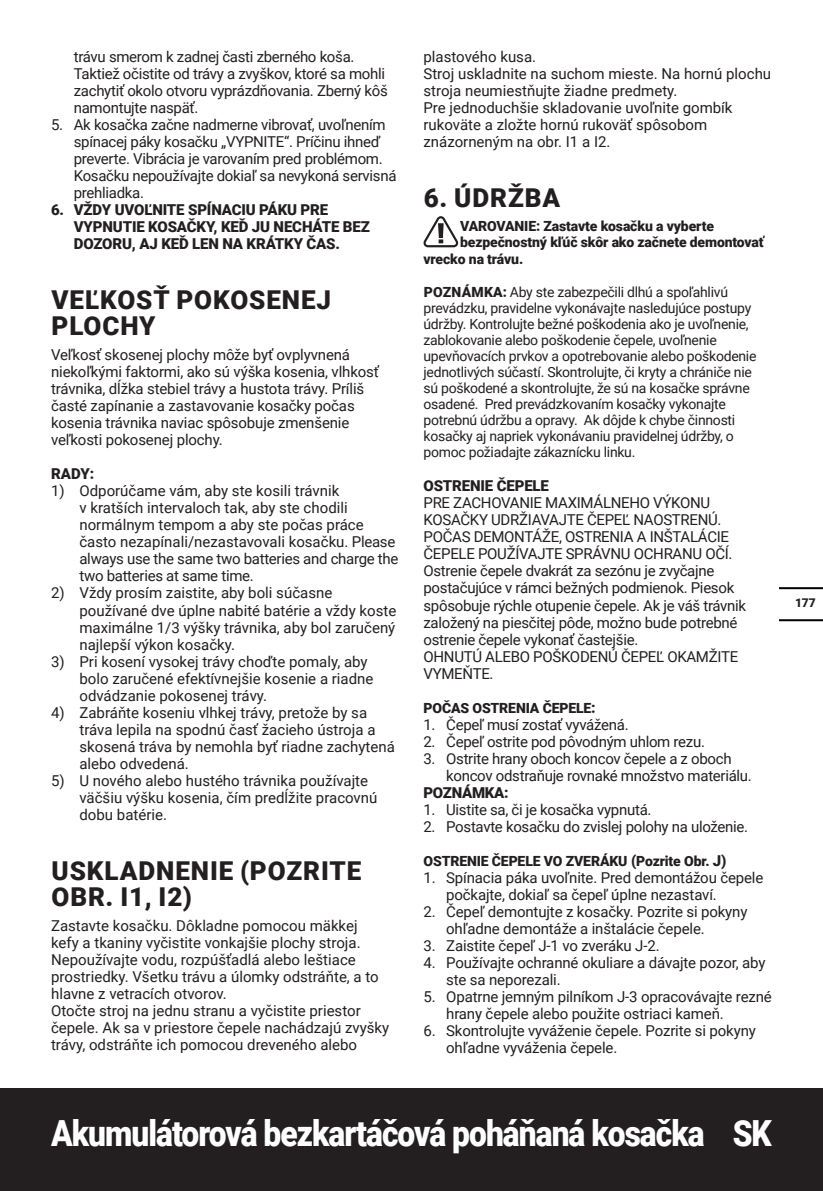
<style>
.page{position:relative;width:823px;height:1191px;background:#fff}
.page>*{position:absolute;margin:0;border:0;box-sizing:border-box;transform-origin:0 0}
.t1{font:900 36px "Roboto";letter-spacing:-.03em;color:#fff;scale:.88 1}
.t2{font:900 26px/26px "Roboto";letter-spacing:.035em;color:#231f20}
.t3{font:15px/17px "Roboto";letter-spacing:-.01em;color:#231f20}
.t4{font:900 15px/17px "Roboto";letter-spacing:-.01em;color:#231f20}
.t5{font:14px/16px "Roboto";letter-spacing:-.02em;color:#231f20}
.t6{font:900 14px "Roboto";letter-spacing:-.01em;color:#231f20}
.t7{font:900 12px "Roboto";color:#231f20}
.s1{font-weight:900}
.s2{font-size:15px}
</style>
<div class="page">
<div style="left:0;top:1089px;width:822px;height:102px;background:#231f20"></div>
<hr style="left:779px;top:619px;width:43px;height:2px;background:#000">
<hr style="left:779px;top:587px;width:43px;height:2px;background:#000">
<svg style="left:423px;top:216px;width:35px;height:31px"></svg>
<p class="t3" style="left:74px;top:48px;width:315px">trávu smerom k zadnej časti zberného koša.<br>Taktiež očistite od trávy a zvyškov, ktoré sa mohli zachytiť okolo otvoru vyprázdňovania. Zberný kôš namontujte naspäť.</p>
<p class="t3" style="left:74px;top:116px;width:324px;text-indent:-23px">5. Ak kosačka začne nadmerne vibrovať, uvoľnením spínacej páky kosačku „VYPNITE“. Príčinu ihneď preverte. Vibrácia je varovaním pred problémom.<br>Kosačku nepoužívajte dokiaľ sa nevykoná servisná prehliadka.</p>
<p class="t4" style="left:74px;top:201px;width:297px;text-indent:-23px">6. VŽDY UVOĽNITE SPÍNACIU PÁKU PRE<br>VYPNUTIE KOSAČKY, KEĎ JU NECHÁTE BEZ<br>DOZORU, AJ KEĎ LEN NA KRÁTKY ČAS.</p>
<p class="t2" style="left:51px;top:286px;width:281px">VEĽKOSŤ POKOSENEJ<br>PLOCHY</p>
<p class="t3" style="left:51px;top:346px;width:329px">Veľkosť skosenej plochy môže byť ovplyvnená niekoľkými faktormi, ako sú výška kosenia, vlhkosť trávnika, dĺžka stebiel trávy a hustota trávy. Príliš časté zapínanie a zastavovanie kosačky počas kosenia trávnika naviac spôsobuje zmenšenie veľkosti pokosenej plochy.</p>
<p class="t4" style="left:51px;top:465px;width:45px">RADY:</p>
<p class="t3" style="left:79px;top:482px;width:320px;text-indent:-28px">1) Odporúčame vám, aby ste kosili trávnik<br>v kratších intervaloch tak, aby ste chodili normálnym tempom a aby ste počas práce často nezapínali/nezastavovali kosačku. Please always use the same two batteries and charge the two batteries at same time.</p>
<p class="t3" style="left:79px;top:584px;width:318px;text-indent:-28px">2) Vždy prosím zaistite, aby boli súčasne používané dve úplne nabité batérie a vždy koste maximálne 1/3 výšky trávnika, aby bol zaručený najlepší výkon kosačky.</p>
<p class="t3" style="left:79px;top:652px;width:295px;text-indent:-28px">3) Pri kosení vysokej trávy choďte pomaly, aby bolo zaručené efektívnejšie kosenie a riadne odvádzanie pokosenej trávy.</p>
<p class="t3" style="left:79px;top:703px;width:317px;text-indent:-28px">4) Zabráňte koseniu vlhkej trávy, pretože by sa tráva lepila na spodnú časť žacieho ústroja a skosená tráva by nemohla byť riadne zachytená alebo odvedená.</p>
<p class="t3" style="left:79px;top:771px;width:299px;text-indent:-28px">5) U nového alebo hustého trávnika používajte väčšiu výšku kosenia, čím predĺžite pracovnú dobu batérie.</p>
<p class="t2" style="left:51px;top:856px;width:311px">USKLADNENIE (POZRITE<br>OBR. I1, I2)</p>
<p class="t3" style="left:51px;top:916px;width:329px">Zastavte kosačku. Dôkladne pomocou mäkkej kefy a tkaniny vyčistite vonkajšie plochy stroja.<br>Nepoužívajte vodu, rozpúšťadlá alebo leštiace prostriedky. Všetku trávu a úlomky odstráňte, a to hlavne z vetracích otvorov.</p>
<p class="t3" style="left:51px;top:1001px;width:339px">Otočte stroj na jednu stranu a vyčistite priestor čepele. Ak sa v priestore čepele nachádzajú zvyšky trávy, odstráňte ich pomocou dreveného alebo</p>
<p class="t3" style="left:423px;top:48px;width:114px">plastového kusa.</p>
<p class="t3" style="left:423px;top:65px;width:349px">Stroj uskladnite na suchom mieste. Na hornú plochu stroja neumiestňujte žiadne predmety.</p>
<p class="t3" style="left:423px;top:99px;width:310px">Pre jednoduchšie skladovanie uvoľnite gombík rukoväte a zložte hornú rukoväť spôsobom znázorneným na obr. I1 a I2.</p>
<p class="t2" style="left:423px;top:184px;width:138px">6. ÚDRŽBA</p>
<p class="t6" style="left:460px;top:216px;width:255px">VAROVANIE: Zastavte kosačku a vyberte</p>
<p class="t6" style="left:460px;top:232px;width:305px">bezpečnostný kľúč skôr ako začnete demontovať</p>
<p class="t6" style="left:423px;top:249px;width:101px">vrecko na trávu.</p>
<p class="t5" style="left:423px;top:284px;width:334px"><span class="s1">POZNÁMKA:</span> Aby ste zabezpečili dlhú a spoľahlivú prevádzku, pravidelne vykonávajte nasledujúce postupy údržby. Kontrolujte bežné poškodenia ako je uvoľnenie, zablokovanie alebo poškodenie čepele, uvoľnenie upevňovacích prvkov a opotrebovanie alebo poškodenie jednotlivých súčastí. Skontrolujte, či kryty a chrániče nie sú poškodené a skontrolujte, že sú na kosačke správne osadené. Pred prevádzkovaním kosačky vykonajte potrebnú údržbu a opravy. Ak dôjde k chybe činnosti kosačky aj napriek vykonávaniu pravidelnej údržby, o pomoc požiadajte zákaznícku linku.</p>
<p class="t4" style="left:423px;top:477px;width:127px">OSTRENIE ČEPELE</p>
<p class="t3" style="left:423px;top:494px;width:299px">PRE ZACHOVANIE MAXIMÁLNEHO VÝKONU<br>KOSAČKY UDRŽIAVAJTE ČEPEĽ NAOSTRENÚ.</p>
<p class="t3" style="left:423px;top:528px;width:310px">POČAS DEMONTÁŽE, OSTRENIA A INŠTALÁCIE<br>ČEPELE POUŽÍVAJTE SPRÁVNU OCHRANU OČÍ.</p>
<p class="t3" style="left:423px;top:562px;width:324px">Ostrenie čepele dvakrát za sezónu je zvyčajne postačujúce v rámci bežných podmienok. Piesok spôsobuje rýchle otupenie čepele. Ak je váš trávnik založený na piesčitej pôde, možno bude potrebné ostrenie čepele vykonať častejšie.</p>
<p class="t3" style="left:423px;top:647px;width:316px">OHNUTÚ ALEBO POŠKODENÚ ČEPEĽ OKAMŽITE<br>VYMEŇTE.</p>
<p class="t6" style="left:423px;top:697px;width:174px">POČAS OSTRENIA ČEPELE<span class="s2">:</span></p>
<p class="t3" style="left:423px;top:715px;width:206px">1. Čepeľ musí zostať vyvážená.</p>
<p class="t3" style="left:423px;top:732px;width:283px">2. Čepeľ ostrite pod pôvodným uhlom rezu.</p>
<p class="t3" style="left:446px;top:749px;width:307px;text-indent:-23px">3. Ostrite hrany oboch koncov čepele a z oboch koncov odstraňuje rovnaké množstvo materiálu.</p>
<p class="t4" style="left:423px;top:783px;width:87px">POZNÁMKA:</p>
<p class="t3" style="left:423px;top:800px;width:229px">1. Uistite sa, či je kosačka vypnutá.</p>
<p class="t3" style="left:423px;top:817px;width:326px">2. Postavte kosačku do zvislej polohy na uloženie.</p>
<p class="t6" style="left:423px;top:850px;width:304px">OSTRENIE ČEPELE VO ZVERÁKU <span class="s2">(</span>Pozrite Obr. <span class="s2">J)</span></p>
<p class="t3" style="left:446px;top:868px;width:318px;text-indent:-23px">1. Spínacia páka uvoľnite. Pred demontážou čepele počkajte, dokiaľ sa čepeľ úplne nezastaví.</p>
<p class="t3" style="left:446px;top:902px;width:302px;text-indent:-23px">2. Čepeľ demontujte z kosačky. Pozrite si pokyny ohľadne demontáže a inštalácie čepele.</p>
<p class="t3" style="left:423px;top:936px;width:237px">3. Zaistite čepeľ J-1 vo zveráku J-2.</p>
<p class="t3" style="left:446px;top:953px;width:320px;text-indent:-23px">4. Používajte ochranné okuliare a dávajte pozor, aby ste sa neporezali.</p>
<p class="t3" style="left:446px;top:987px;width:327px;text-indent:-23px">5. Opatrne jemným pilníkom J-3 opracovávajte rezné hrany čepele alebo použite ostriaci kameň.</p>
<p class="t3" style="left:446px;top:1021px;width:311px;text-indent:-23px">6. Skontrolujte vyváženie čepele. Pozrite si pokyny ohľadne vyváženia čepele.</p>
<p class="t7" style="left:794px;top:594px;width:22px">177</p>
<h1 class="t1" style="left:51px;top:1108px;width:820px">Akumulátorová bezkartáčová poháňaná kosačka SK</h1>
</div>
